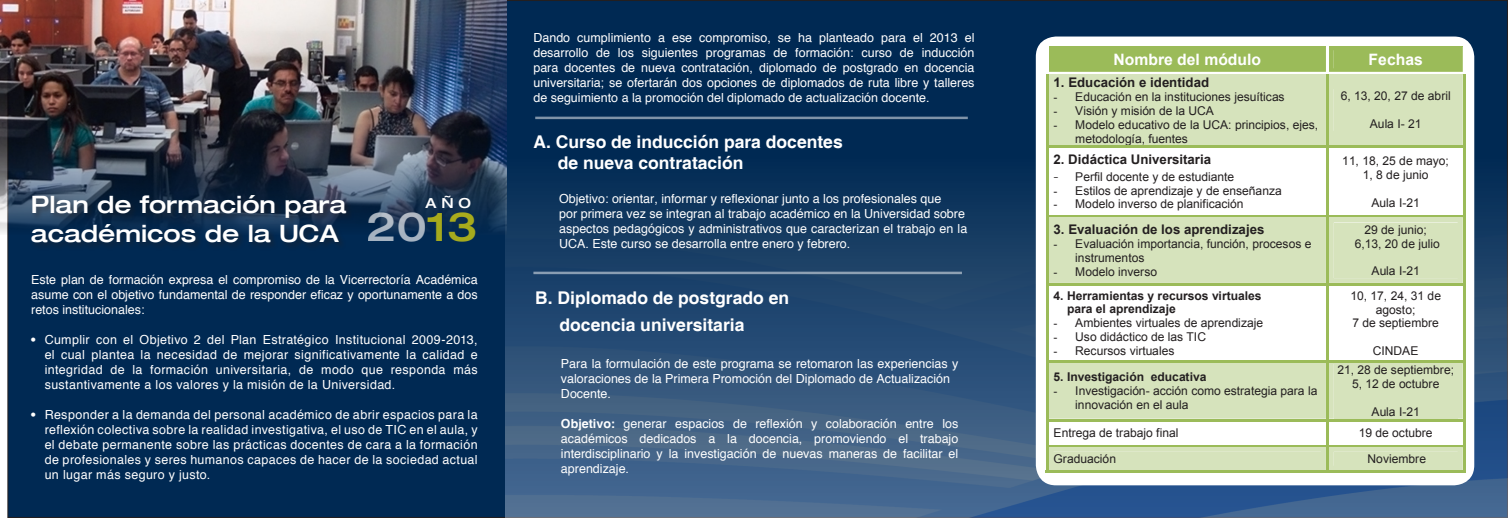
<style>
.page{position:relative;width:1508px;height:518px;background:#fff}
.page>*{position:absolute;margin:0;border:0;box-sizing:border-box;transform-origin:0 0}
.t1{font:500 expanded 23.88px/28.6px "Helvetica 63";color:#fff}
.t2{font:700 17.5px/21px "Helvetica";color:#fff}
.t3{font:700 15.75px "Arial";color:#fff}
.t4{font:500 expanded 13.75px "Helvetica 63";color:#fff}
.t5{font:700 13.25px "Arial";color:#231f20}
.t6{font:12.5px/15px "Helvetica";color:#fff;text-align:justify}
.t7{font:12.12px/13.9px "Arial";color:#231f20;text-align:center}
.t8{font:700 12.12px/13.9px "Arial";color:#231f20}
.s1{font-size:40.62px}
.s2{font-size:40.62px;color:#fff101}
.s3{font-weight:700}
.s4{font-family:"Arial"}
.s5{font-family:"Times New Roman"}
.s6{font-family:"Tunga"}
</style>
<div class="page">
<div style="left:8px;top:1px;width:1499px;height:516px;background:#002953"></div>
<img style="left:506px;top:153px;width:1002px;height:365px">
<img style="left:0;top:0;width:506px;height:234px">
<hr style="left:535px;top:117px;width:433px;height:2px;background:#fff">
<hr style="left:533px;top:271px;width:429px;height:3px;background:#fff">
<div style="left:1035px;top:36px;width:439px;height:449px;background:#fff;border-radius:20px"></div>
<svg style="left:1046px;top:46px;width:419px;height:102px"></svg>
<hr style="left:1045px;top:148px;width:3px;height:67px;background:#9bbb59">
<hr style="left:1326px;top:148px;width:2px;height:67px;background:#9bbb59">
<hr style="left:1462px;top:148px;width:3px;height:67px;background:#9bbb59">
<svg style="left:1046px;top:215px;width:419px;height:70px"></svg>
<hr style="left:1045px;top:285px;width:3px;height:75px;background:#9bbb59">
<hr style="left:1326px;top:285px;width:2px;height:75px;background:#9bbb59">
<hr style="left:1462px;top:285px;width:3px;height:75px;background:#9bbb59">
<svg style="left:1046px;top:360px;width:419px;height:61px"></svg>
<hr style="left:1045px;top:421px;width:3px;height:23px;background:#9bbb59">
<hr style="left:1326px;top:421px;width:2px;height:23px;background:#9bbb59">
<hr style="left:1462px;top:421px;width:3px;height:23px;background:#9bbb59">
<svg style="left:1045px;top:444px;width:420px;height:28px"></svg>
<div style="left:30px;top:193px;width:324px;height:57px;background:#231f20;opacity:.5"></div>
<p class="t4" style="left:425px;top:194px;width:47px">A Ñ O</p>
<h1 class="t1" style="left:31px;top:190px;width:448px">Plan de formación para académicos de la UCA <span class="s1">20</span><span class="s2">13</span></h1>
<p class="t6" style="left:31px;top:272px;width:448px">Este plan de formación expresa el compromiso de la Vicerrectoría Académica asume con el objetivo fundamental de responder eficaz y oportunamente a dos retos institucionales:</p>
<p class="t6" style="left:45px;top:332px;width:434px;text-indent:-14px"><span class="s3">•</span> Cumplir con el Objetivo 2 del Plan Estratégico Institucional 2009-2013, el cual plantea la necesidad de mejorar significativamente la calidad e integridad de la formación universitaria, de modo que responda más sustantivamente a los valores y la misión de la Universidad.</p>
<p class="t6" style="left:45px;top:407px;width:434px;text-indent:-14px"><span class="s3">•</span> Responder a la demanda del personal académico de abrir espacios para la reflexión colectiva sobre la realidad investigativa, el uso de TIC en el aula, y el debate permanente sobre las prácticas docentes de cara a la formación de profesionales y seres humanos capaces de hacer de la sociedad actual un lugar más seguro y justo.</p>
<p class="t6" style="left:533px;top:29px;width:442px">Dando cumplimiento a ese compromiso, se ha planteado para el 2013 el desarrollo de los siguientes programas de formación: <span class="s4">c</span>urso de inducción para docentes de nueva contratación, <span class="s4">d</span>iplomado de postgrado en docencia universitaria<span class="s4">;</span> se ofertarán dos opciones de <span class="s4">d</span>iplomados de <span class="s4">r</span>uta <span class="s4">l</span>ibre y talleres de seguimiento a la promoción del diplomado de actualización docente.</p>
<h2 class="t2" style="left:558px;top:132px;width:286px;text-indent:-24px">A. Curso de inducción para docentes de nueva contratación</h2>
<p class="t6" style="left:559px;top:191px;width:410px;text-align:left">Objetivo: orientar, informar y reflexionar junto a los profesionales que<br>por primera vez se integran al trabajo académico en la Universidad sobre aspectos pedagógicos y administrativos que caracterizan el trabajo en la UCA. Este curso se desarrolla entre enero y febrero.</p>
<h2 class="t2" style="left:559px;top:285px;width:231px;line-height:26.8px;text-indent:-24px">B. Diplomado de postgrado en docencia universitaria</h2>
<p class="t6" style="left:561px;top:355px;width:399px;text-align:left">Para la formulación de este programa se retomaron las experiencias y valoraciones de la Primera Promoción del Diplomado de Actualización<br>Docente.</p>
<p class="t6" style="left:561px;top:415px;width:399px"><span class="s3">Objetivo:</span> generar espacios de reflexión y colaboración entre los académicos dedicados a la docencia, promoviendo el trabajo interdisciplinario y la investigación de nuevas maneras de facilitar el aprendizaje.</p>
<p class="t3" style="left:1113px;top:49px;width:149px">Nombre del módulo</p>
<p class="t3" style="left:1368px;top:49px;width:56px">Fechas</p>
<p class="t5" style="left:1053px;top:73px;width:157px">1. Educación e identidad</p>
<p class="t7" style="left:1053px;top:90px;width:233px"><span class="s5">-</span> Educación en la instituciones jesuíticas</p>
<p class="t7" style="left:1053px;top:104px;width:162px"><span class="s5">-</span> Visión y misión de la UCA</p>
<p class="t7" style="left:1075px;top:118px;width:244px;text-align:left;text-indent:-22px"><span class="s5">-</span> Modelo educativo de la UCA: principios, ejes, metodología, fuentes</p>
<p class="t7" style="left:1340px;top:89px;width:111px">6, 13, 20, 27 de abril</p>
<p class="t7" style="left:1369px;top:117px;width:53px">Aula I- 21</p>
<p class="t5" style="left:1053px;top:151px;width:159px">2. Didáctica Universitaria</p>
<p class="t7" style="left:1053px;top:169px;width:182px"><span class="s6">-</span> Perfil docente y de estudiante</p>
<p class="t7" style="left:1053px;top:183px;width:230px"><span class="s5">-</span> Estilos de aprendizaje y de enseñanza</p>
<p class="t7" style="left:1053px;top:197px;width:191px"><span class="s5">-</span> Modelo inverso de planificación</p>
<p class="t5" style="left:1053px;top:221px;width:212px">3. Evaluación de los aprendizajes</p>
<p class="t7" style="left:1075px;top:237px;width:238px;text-align:left;text-indent:-22px"><span class="s5">-</span> Evaluación importancia, función, procesos e instrumentos</p>
<p class="t7" style="left:1053px;top:265px;width:105px"><span class="s5">-</span> Modelo inverso</p>
<p class="t8" style="left:1067px;top:288px;width:196px;text-indent:-13px">4. Herramientas y recursos virtuales para el aprendizaje</p>
<p class="t7" style="left:1053px;top:316px;width:211px"><span class="s5">-</span> Ambientes virtuales de aprendizaje</p>
<p class="t7" style="left:1053px;top:330px;width:154px"><span class="s5">-</span> Uso didáctico de las TIC</p>
<p class="t7" style="left:1053px;top:344px;width:122px"><span class="s5">-</span> Recursos virtuales</p>
<p class="t8" style="left:1053px;top:370px;width:154px">5. Investigación educativa</p>
<p class="t7" style="left:1075px;top:384px;width:244px;text-align:left;text-indent:-22px"><span class="s5">-</span> Investigación- acción como estrategia para la innovación en el aula</p>
<p class="t7" style="left:1342px;top:154px;width:108px">11, 18, 25 de mayo;<br>1, 8 de junio</p>
<p class="t7" style="left:1371px;top:195px;width:50px">Aula I-21</p>
<p class="t7" style="left:1354px;top:222px;width:87px">29 de junio;<br>6,13, 20 de julio</p>
<p class="t7" style="left:1371px;top:264px;width:50px">Aula I-21</p>
<p class="t7" style="left:1350px;top:288px;width:92px">10, 17, 24, 31 de agosto;<br>7 de septiembre</p>
<p class="t7" style="left:1372px;top:344px;width:47px">CINDAE</p>
<p class="t7" style="left:1337px;top:363px;width:118px">21, 28 de septiembre;<br>5, 12 de octubre</p>
<p class="t7" style="left:1371px;top:405px;width:50px">Aula I-21</p>
<p class="t7" style="left:1053px;top:426px;width:126px">Entrega de trabajo final</p>
<p class="t7" style="left:1358px;top:426px;width:75px">19 de octubre</p>
<p class="t7" style="left:1053px;top:452px;width:64px">Graduación</p>
<p class="t7" style="left:1367px;top:452px;width:60px">Noviembre</p>
</div>
